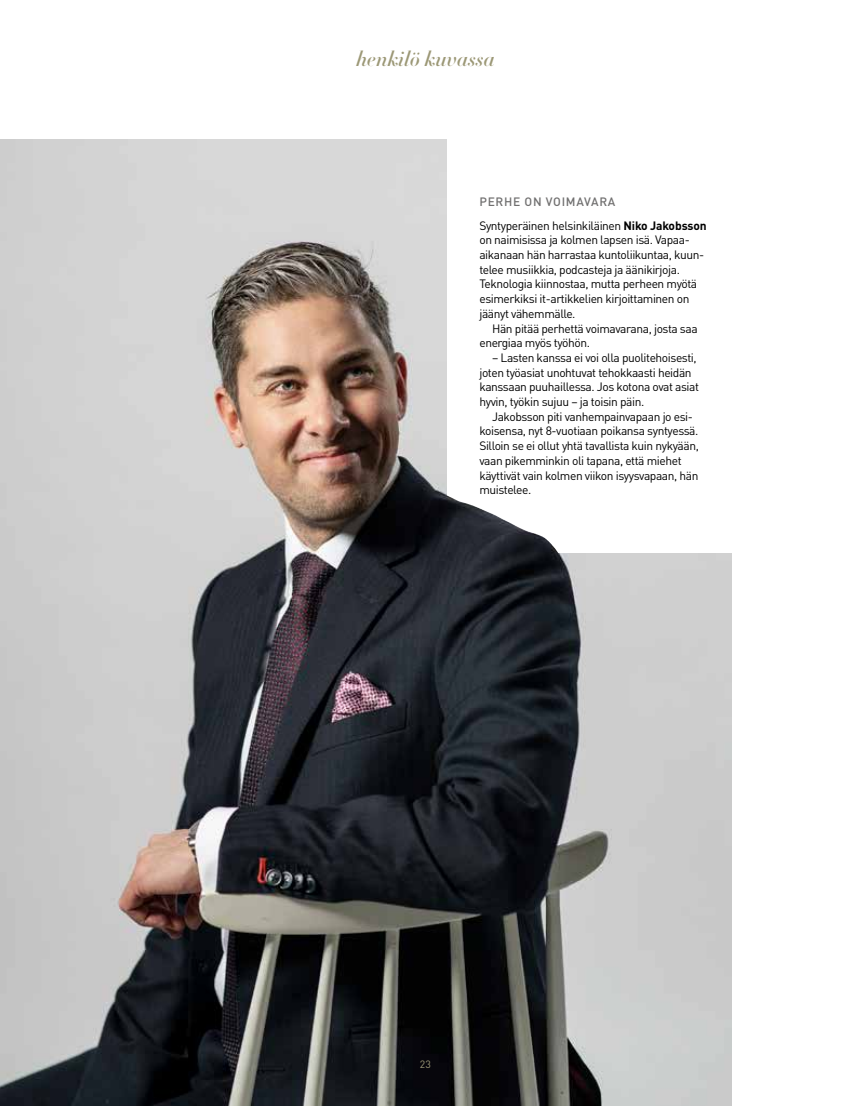
<style>
.page{position:relative;width:851px;height:1106px;background:#fff}
.page>*{position:absolute;margin:0;border:0;box-sizing:border-box;transform-origin:0 0}
.t1{font:21px "Didot HTF B64 Bold Ital";letter-spacing:.01em;color:#9c9876}
.t2{font:12px/14.7px "DIN Pro";letter-spacing:-.035em;color:#000}
.t3{font:10.5px "DIN Pro";color:#9c9876}
.s1{font-weight:500;color:#706f6f}
.s2{font-weight:700}
</style>
<div class="page">
<img style="left:0;top:139px;width:731px;height:967px">
<div style="left:447px;top:123px;width:312px;height:430px;background:#fff"></div>
<img style="left:408px;top:469px;width:48px;height:208px">
<h1 class="t1" style="left:356px;top:46px;width:140px">henkilö kuvassa</h1>
<p class="t2" style="left:479px;top:189px;width:229px;line-height:24px"><span class="s1">PERHE ON VOIMAVARA<br></span>Syntyperäinen helsinkiläinen <span class="s2">Niko Jakobsson</span></p>
<p class="t2" style="left:479px;top:232px;width:224px">on naimisissa ja kolmen lapsen isä. Vapaa&shy;aikanaan hän harrastaa kuntoliikuntaa, kuun&shy;telee musiikkia, podcasteja ja äänikirjoja.<br>Teknologia kiinnostaa, mutta perheen myötä esimerkiksi it-artikkelien kirjoittaminen on jäänyt vähemmälle.</p>
<p class="t2" style="left:479px;top:320px;width:220px;text-indent:13px">Hän pitää perhettä voimavarana, josta saa energiaa myös työhön.</p>
<p class="t2" style="left:479px;top:350px;width:221px;text-indent:13px">– Lasten kanssa ei voi olla puolitehoisesti, joten työasiat unohtuvat tehokkaasti heidän kanssaan puuhaillessa. Jos kotona ovat asiat hyvin, työkin sujuu – ja toisin päin.</p>
<p class="t2" style="left:479px;top:408px;width:221px;text-indent:13px">Jakobsson piti vanhempainvapaan jo esi&shy;koisensa, nyt 8-vuotiaan poikansa syntyessä.<br>Silloin se ei ollut yhtä tavallista kuin nykyään, vaan pikemminkin oli tapana, että miehet käyttivät vain kolmen viikon isyysvapaan, hän muistelee.</p>
<p class="t3" style="left:420px;top:1056px;width:13px">23</p>
</div>
